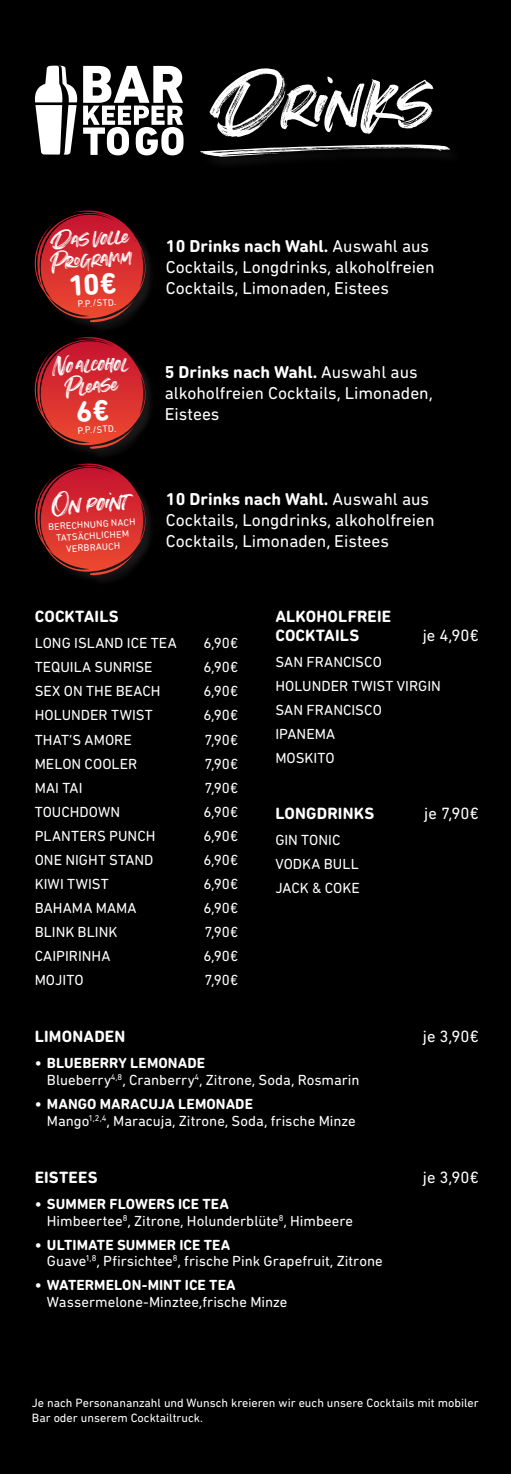
<style>
.page{position:relative;width:511px;height:1474px;background:#fff}
.page>*{position:absolute;margin:0;border:0;box-sizing:border-box;transform-origin:0 0}
.t1{font:110.08px "Summer Loving";color:#fff}
.t2{font:37.62px "Summer Loving";color:#fff}
.t3{font:32.2px "Summer Loving";color:#fff}
.t4{font:17.5px/21px "DIN Next Rounded LT Pro";color:#fff}
.t5{font:700 16.62px/18.4px "DIN Next Rounded LT Pro";letter-spacing:.01em;color:#fff}
.t6{font:16.62px "DIN Next Rounded LT Pro";letter-spacing:.005em;color:#fff}
.t7{font:14.88px/24.2px "DIN Next Rounded LT Pro";color:#fff}
.t8{font:700 14.88px "DIN Next Rounded LT Pro";letter-spacing:.005em;color:#fff}
.t9{font:12.25px/14.7px "DIN Next Rounded LT Pro";color:#fff}
.t10{font:9.62px/11.5px "DIN Next Rounded LT Pro";color:#fff;text-align:center}
.s1{font-weight:700}
</style>
<div class="page">
<div style="left:0;top:0;width:511px;height:1473px;background:#000001"></div>
<svg style="left:200px;top:144px;width:250px;height:13px"></svg>
<svg style="left:83px;top:66px;width:101px;height:89px"></svg>
<svg style="left:35px;top:66px;width:42px;height:89px"></svg>
<div style="left:36px;top:465px;width:120px;height:121px;background:#231f20;opacity:.75"></div>
<svg style="left:34px;top:463px;width:112px;height:112px"></svg>
<div style="left:36px;top:212px;width:120px;height:121px;background:#231f20;opacity:.75"></div>
<div style="left:36px;top:338px;width:120px;height:121px;background:#231f20;opacity:.75"></div>
<svg style="left:34px;top:210px;width:112px;height:112px"></svg>
<svg style="left:34px;top:337px;width:112px;height:112px"></svg>
<h1 class="t1" style="left:216px;top:35px;width:217px">Drinks</h1>
<h3 class="t3" style="left:51px;top:219px;width:78px;rotate:-2deg">Dasvoll e</h3>
<h3 class="t3" style="left:49px;top:243px;width:72px;rotate:-5deg">Pro gramm</h3>
<p class="t10" style="left:77px;top:298px;width:40px;rotate:-4deg">P.P./STD.</p>
<h3 class="t3" style="left:52px;top:346px;width:76px;rotate:-2deg">Noalcohol</h3>
<h3 class="t3" style="left:63px;top:369px;width:55px;rotate:-5deg">Please</h3>
<p class="t10" style="left:77px;top:425px;width:40px;rotate:-4deg">P.P./STD.</p>
<h2 class="t2" style="left:51px;top:481px;width:79px;rotate:-2deg">Onpoint</h2>
<p class="t10" style="left:48px;top:521px;width:89px;rotate:-4deg">BERECHNUNG NACH<br>TATSÄCHLICHEM<br>VERBRAUCH</p>
<p class="t4" style="left:166px;top:235px;width:270px"><span class="s1">10 Drinks nach Wahl.</span> Auswahl aus<br>Cocktails, Longdrinks, alkoholfreien<br>Cocktails, Limonaden, Eistees</p>
<p class="t4" style="left:165px;top:362px;width:270px"><span class="s1">5 Drinks nach Wahl.</span> Auswahl aus alkoholfreien Cocktails, Limonaden,<br>Eistees</p>
<p class="t4" style="left:166px;top:488px;width:270px"><span class="s1">10 Drinks nach Wahl.</span> Auswahl aus<br>Cocktails, Longdrinks, alkoholfreien<br>Cocktails, Limonaden, Eistees</p>
<p class="t5" style="left:35px;top:607px;width:86px">COCKTAILS</p>
<p class="t7" style="left:35px;top:631px;width:144px">LONG ISLAND ICE TEA</p>
<p class="t7" style="left:203px;top:631px;width:36px">6,90€</p>
<p class="t7" style="left:35px;top:655px;width:119px">TEQUILA SUNRISE</p>
<p class="t7" style="left:203px;top:655px;width:36px">6,90€</p>
<p class="t7" style="left:35px;top:679px;width:127px">SEX ON THE BEACH</p>
<p class="t7" style="left:203px;top:679px;width:36px">6,90€</p>
<p class="t7" style="left:35px;top:703px;width:120px">HOLUNDER TWIST</p>
<p class="t7" style="left:203px;top:703px;width:36px">6,90€</p>
<p class="t7" style="left:35px;top:727px;width:98px">THAT’S AMORE</p>
<p class="t7" style="left:205px;top:727px;width:35px">7,90€</p>
<p class="t7" style="left:35px;top:751px;width:104px">MELON COOLER</p>
<p class="t7" style="left:205px;top:751px;width:35px">7,90€</p>
<p class="t7" style="left:35px;top:775px;width:49px">MAI TAI</p>
<p class="t7" style="left:205px;top:775px;width:35px">7,90€</p>
<p class="t7" style="left:35px;top:799px;width:87px">TOUCHDOWN</p>
<p class="t7" style="left:203px;top:799px;width:36px">6,90€</p>
<p class="t7" style="left:35px;top:823px;width:122px">PLANTERS PUNCH</p>
<p class="t7" style="left:203px;top:823px;width:36px">6,90€</p>
<p class="t7" style="left:35px;top:847px;width:120px">ONE NIGHT STAND</p>
<p class="t7" style="left:203px;top:847px;width:36px">6,90€</p>
<p class="t7" style="left:35px;top:871px;width:76px">KIWI TWIST</p>
<p class="t7" style="left:203px;top:871px;width:36px">6,90€</p>
<p class="t7" style="left:35px;top:895px;width:103px">BAHAMA MAMA</p>
<p class="t7" style="left:203px;top:895px;width:36px">6,90€</p>
<p class="t7" style="left:35px;top:919px;width:84px">BLINK BLINK</p>
<p class="t7" style="left:205px;top:919px;width:35px">7,90€</p>
<p class="t7" style="left:35px;top:944px;width:77px">CAIPIRINHA</p>
<p class="t7" style="left:203px;top:944px;width:36px">6,90€</p>
<p class="t7" style="left:35px;top:968px;width:50px">MOJITO</p>
<p class="t7" style="left:205px;top:968px;width:35px">7,90€</p>
<p class="t5" style="left:275px;top:607px;width:117px">ALKOHOLFREIE<br>COCKTAILS</p>
<p class="t6" style="left:423px;top:625px;width:57px">je 4,90€</p>
<p class="t7" style="left:275px;top:649px;width:167px">SAN FRANCISCO<br>HOLUNDER TWIST VIRGIN<br>SAN FRANCISCO<br>IPANEMA<br>MOSKITO</p>
<p class="t5" style="left:275px;top:804px;width:100px">LONGDRINKS</p>
<p class="t6" style="left:424px;top:803px;width:56px">je 7,90€</p>
<p class="t7" style="left:275px;top:827px;width:86px">GIN TONIC<br>VODKA BULL<br>JACK &amp; COKE</p>
<p class="t5" style="left:35px;top:1027px;width:92px">LIMONADEN</p>
<p class="t6" style="left:423px;top:1027px;width:57px">je 3,90€</p>
<p class="t7" style="left:47px;top:1054px;width:314px;line-height:16.6px;text-indent:-12px"><span class="s1">• BLUEBERRY LEMONADE<br></span>Blueberry<sup>4,8</sup>, Cranberry<sup>4</sup>, Zitrone, Soda, Rosmarin</p>
<p class="t7" style="left:47px;top:1095px;width:310px;line-height:16.6px;text-indent:-12px"><span class="s1">• MANGO MARACUJA LEMONADE<br></span>Mango<sup>1,2,4</sup>, Maracuja, Zitrone, Soda, frische Minze</p>
<p class="t5" style="left:35px;top:1168px;width:64px">EISTEES</p>
<p class="t6" style="left:423px;top:1167px;width:57px">je 3,90€</p>
<p class="t7" style="left:47px;top:1195px;width:308px;line-height:16.6px;text-indent:-12px"><span class="s1">• SUMMER FLOWERS ICE TEA<br></span>Himbeertee<sup>8</sup>, Zitrone, Holunderblüte<sup>8</sup>, Himbeere</p>
<p class="t7" style="left:47px;top:1236px;width:337px;line-height:16.6px;text-indent:-12px"><span class="s1">• ULTIMATE SUMMER ICE TEA<br></span>Guave<sup>1,8</sup>, Pfirsichtee<sup>8</sup>, frische Pink Grapefruit, Zitrone</p>
<p class="t8" style="left:35px;top:1276px;width:203px">• WATERMELON-MINT ICE TEA</p>
<p class="t7" style="left:47px;top:1289px;width:242px">Wassermelone-Minztee,frische Minze</p>
<p class="t9" style="left:32px;top:1395px;width:448px">Je nach Personananzahl und Wunsch kreieren wir euch unsere Cocktails mit mobiler<br>Bar oder unserem Cocktailtruck.</p>
</div>
